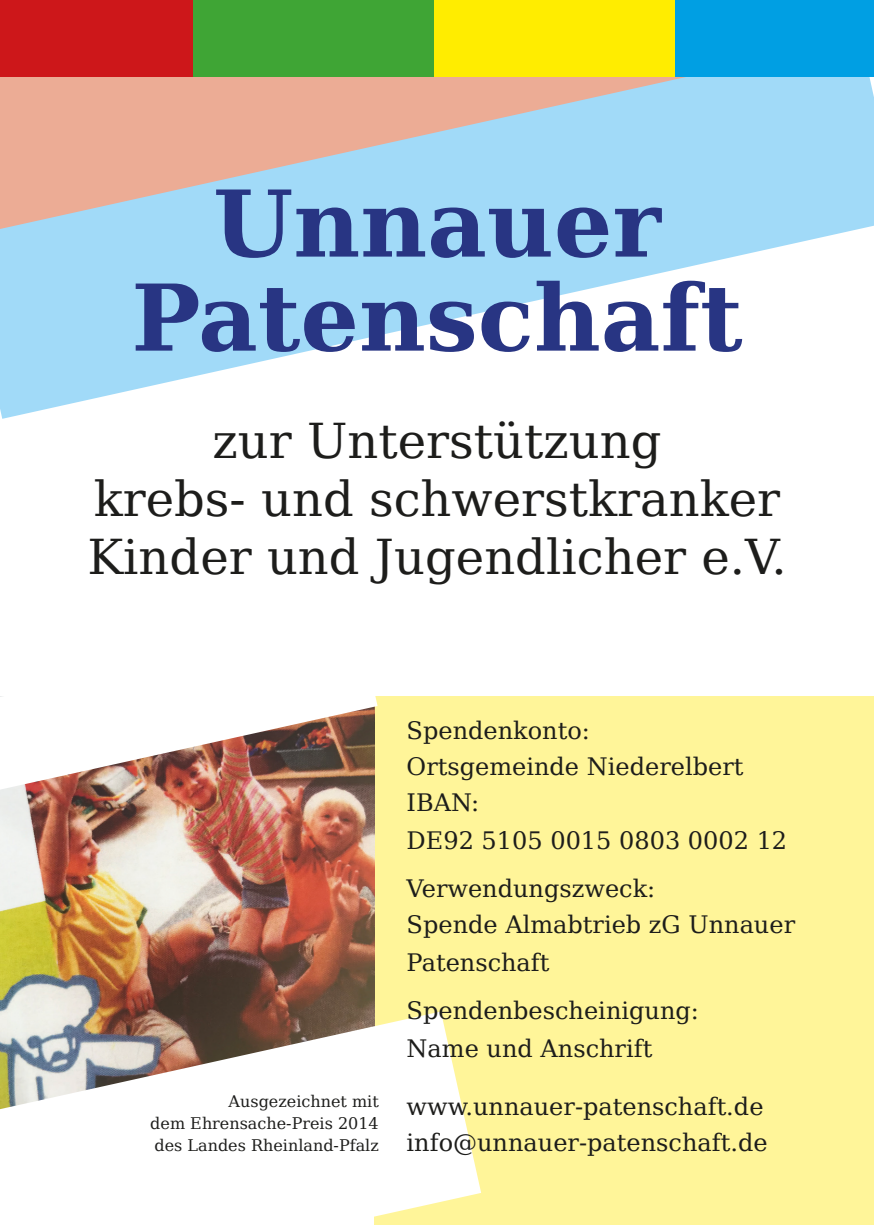
<style>
.page{position:relative;width:874px;height:1225px;background:#fff}
.page>*{position:absolute;margin:0;border:0;box-sizing:border-box;transform-origin:0 0}
.t1{font:700 92px "DejaVu Serif";color:#283583}
.t2{font:48px/57.6px "DejaVu Serif";color:#1d1d1b}
.t3{font:24px "DejaVu Serif";color:#1d1d1b}
.t4{font:16px "DejaVu Serif";color:#1d1d1b}
</style>
<div class="page">
<svg style="left:0;top:77px;width:873px;height:342px;fill:#a1daf8"></svg>
<div style="left:374px;top:696px;width:499px;height:529px;background:#fff599"></div>
<div style="left:0;top:0;width:193px;height:77px;background:#cd171a"></div>
<div style="left:193px;top:0;width:241px;height:77px;background:#3fa535"></div>
<div style="left:434px;top:0;width:241px;height:77px;background:#ffed00"></div>
<div style="left:675px;top:0;width:198px;height:77px;background:#009fe3"></div>
<img style="left:0;top:789px;width:374px;height:222px">
<img style="left:0;top:696px;width:377px;height:93px">
<svg style="left:0;top:1011px;width:481px;height:206px"></svg>
<p class="t1" style="left:213px;top:151px;width:449px">Unnauer</p>
<p class="t1" style="left:131px;top:245px;width:612px">Patenschaft</p>
<p class="t2" style="left:212px;top:411px;width:450px">zur Unterstützung</p>
<p class="t2" style="left:87px;top:469px;width:700px">krebs- und schwerstkranker<br>Kinder und Jugendlicher e.V.</p>
<p class="t4" style="left:228px;top:1089px;width:152px">Ausgezeichnet mit</p>
<p class="t4" style="left:150px;top:1111px;width:230px">dem Ehrensache-Preis 2014</p>
<p class="t4" style="left:154px;top:1133px;width:226px">des Landes Rheinland-Pfalz</p>
<p class="t3" style="left:406px;top:712px;width:185px">Spendenkonto:</p>
<p class="t3" style="left:406px;top:748px;width:338px">Ortsgemeinde Niederelbert</p>
<p class="t3" style="left:406px;top:784px;width:74px">IBAN:</p>
<p class="t3" style="left:406px;top:822px;width:382px">DE92 5105 0015 0803 0002 12</p>
<p class="t3" style="left:406px;top:870px;width:250px">Verwendungszweck:</p>
<p class="t3" style="left:406px;top:906px;width:390px">Spende Almabtrieb zG Unnauer</p>
<p class="t3" style="left:406px;top:944px;width:144px">Patenschaft</p>
<p class="t3" style="left:406px;top:992px;width:294px">Spendenbescheinigung:</p>
<p class="t3" style="left:406px;top:1030px;width:247px">Name und Anschrift</p>
<p class="t3" style="left:406px;top:1088px;width:358px">www.unnauer-patenschaft.de</p>
<p class="t3" style="left:406px;top:1124px;width:362px">info@unnauer-patenschaft.de</p>
</div>
